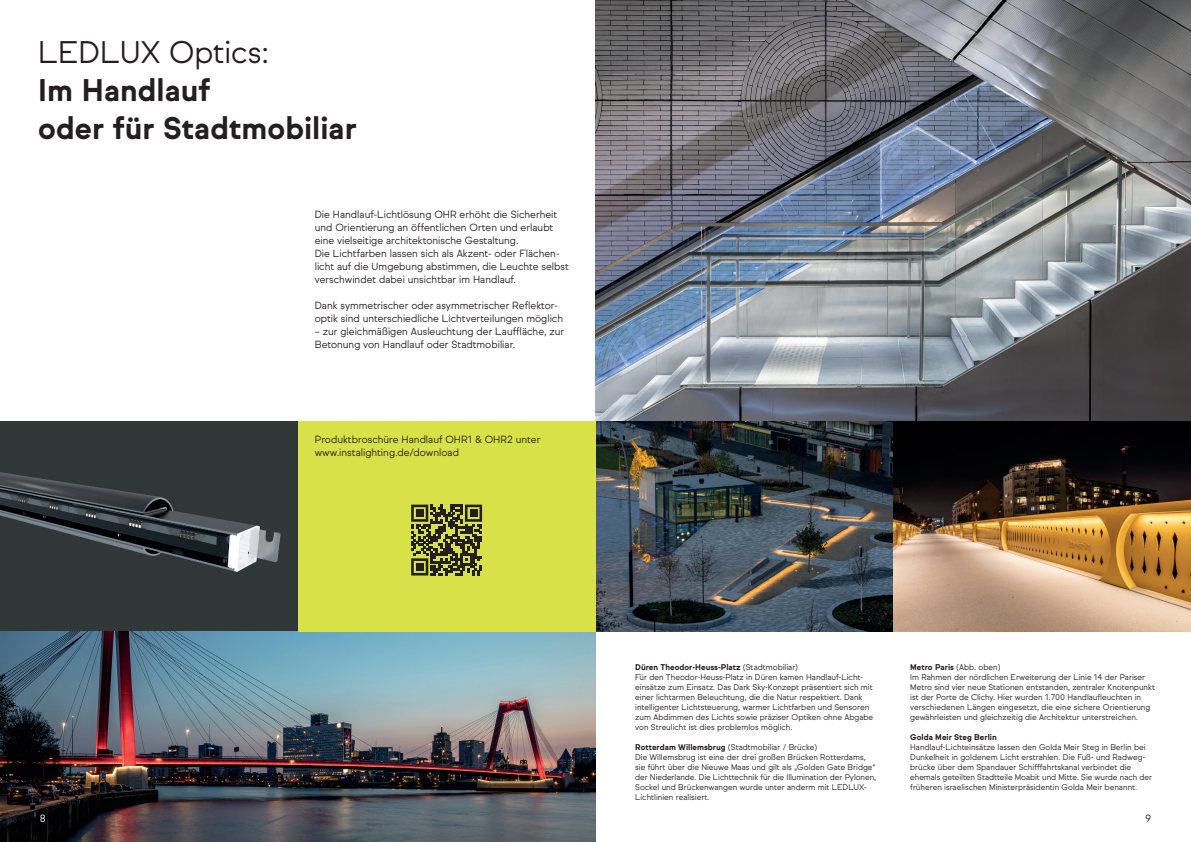
<style>
.page{position:relative;width:1191px;height:842px;background:#fff}
.page>*{position:absolute;margin:0;border:0;box-sizing:border-box;transform-origin:0 0}
.t1{font:700 30px/38px "Sul Sans";color:#231f20}
.t2{font:300 30px "Sul Sans";color:#231f20}
.t3{font:300 10px/13px "Sul Sans";color:#231f20}
.t4{font:300 10px "Sul Sans";color:#fff}
.t5{font:300 8px/10px "Sul Sans";color:#231f20}
.t6{font:700 8px "Sul Sans";color:#231f20}
.s1{font-weight:700}
</style>
<div class="page">
<div style="left:0;top:421px;width:298px;height:210px;background:#313637"></div>
<img style="left:0;top:472px;width:281px;height:100px">
<img style="left:595px;top:0;width:596px;height:631px">
<img style="left:0;top:631px;width:595px;height:211px">
<div style="left:298px;top:421px;width:297px;height:210px;background:#d9e149"></div>
<svg style="left:411px;top:505px;width:71px;height:70px"></svg>
<div style="left:416px;top:509px;width:7px;height:8px;background:#231f20"></div>
<div style="left:470px;top:509px;width:7px;height:8px;background:#231f20"></div>
<div style="left:416px;top:563px;width:7px;height:8px;background:#231f20"></div>
<h1 class="t2" style="left:38px;top:34px;width:232px">LEDLUX Optics:</h1>
<h1 class="t1" style="left:38px;top:72px;width:320px">Im Handlauf<br>oder für Stadtmobiliar</h1>
<p class="t3" style="left:315px;top:208px;width:256px">Die Handlauf-Lichtlösung OHR erhöht die Sicherheit und Orientierung an öffentlichen Orten und erlaubt eine vielseitige architektonische Gestaltung.<br>Die Lichtfarben lassen sich als Akzent- oder Flächen&shy;licht auf die Umgebung abstimmen, die Leuchte selbst verschwindet dabei unsichtbar im Handlauf.</p>
<p class="t3" style="left:315px;top:299px;width:250px">Dank symmetrischer oder asymmetrischer Reflektor&shy;optik sind unterschiedliche Lichtverteilungen möglich</p>
<p class="t3" style="left:315px;top:325px;width:251px">– zur gleichmäßigen Ausleuchtung der Lauffläche, zur<br>Betonung von Handlauf oder Stadtmobiliar.</p>
<p class="t3" style="left:315px;top:433px;width:227px">Produktbroschüre Handlauf OHR1 &amp; OHR2 unter www.instalighting.de/download</p>
<p class="t5" style="left:635px;top:662px;width:239px"><span class="s1">Düren Theodor-Heuss-Platz</span> (Stadtmobiliar)<br>Für den Theodor-Heuss-Platz in Düren kamen Handlauf-Licht&shy;einsätze zum Einsatz. Das Dark Sky-Konzept präsentiert sich mit einer lichtarmen Beleuchtung, die die Natur respektiert. Dank intelligenter Lichtsteuerung, warmer Lichtfarben und Sensoren zum Abdimmen des Lichts sowie präziser Optiken ohne Abgabe von Streulicht ist dies problemlos möglich.</p>
<p class="t5" style="left:635px;top:742px;width:243px"><span class="s1">Rotterdam Willemsbrug</span> (Stadtmobiliar / Brücke)<br>Die Willemsbrug ist eine der drei großen Brücken Rotterdams, sie führt über die Nieuwe Maas und gilt als „Golden Gate Bridge“ der Niederlande. Die Lichttechnik für die Illumination der Pylonen, Sockel und Brückenwangen wurde unter anderm mit LEDLUX-Lichtlinien realisiert.</p>
<p class="t5" style="left:910px;top:662px;width:246px"><span class="s1">Metro Paris</span> (Abb. oben)<br>Im Rahmen der nördlichen Erweiterung der Linie 14 der Pariser Metro sind vier neue Stationen entstanden, zentraler Knotenpunkt ist der Porte de Clichy. Hier wurden 1.700 Handlaufleuchten in verschiedenen Längen eingesetzt, die eine sichere Orientierung gewährleisten und gleichzeitig die Architektur unterstreichen.</p>
<p class="t6" style="left:910px;top:732px;width:88px">Golda Meir Steg Berlin</p>
<p class="t5" style="left:910px;top:742px;width:243px">Handlauf-Lichteinsätze lassen den Golda Meir Steg in Berlin bei Dunkelheit in goldenem Licht erstrahlen. Die Fuß- und Radweg&shy;brücke über dem Spandauer Schifffahrtskanal verbindet die ehemals geteilten Stadtteile Moabit und Mitte. Sie wurde nach der früheren israelischen Ministerpräsidentin Golda Meir benannt.</p>
<p class="t4" style="left:40px;top:812px;width:7px">8</p>
<p class="t3" style="left:1145px;top:812px;width:8px">9</p>
</div>
